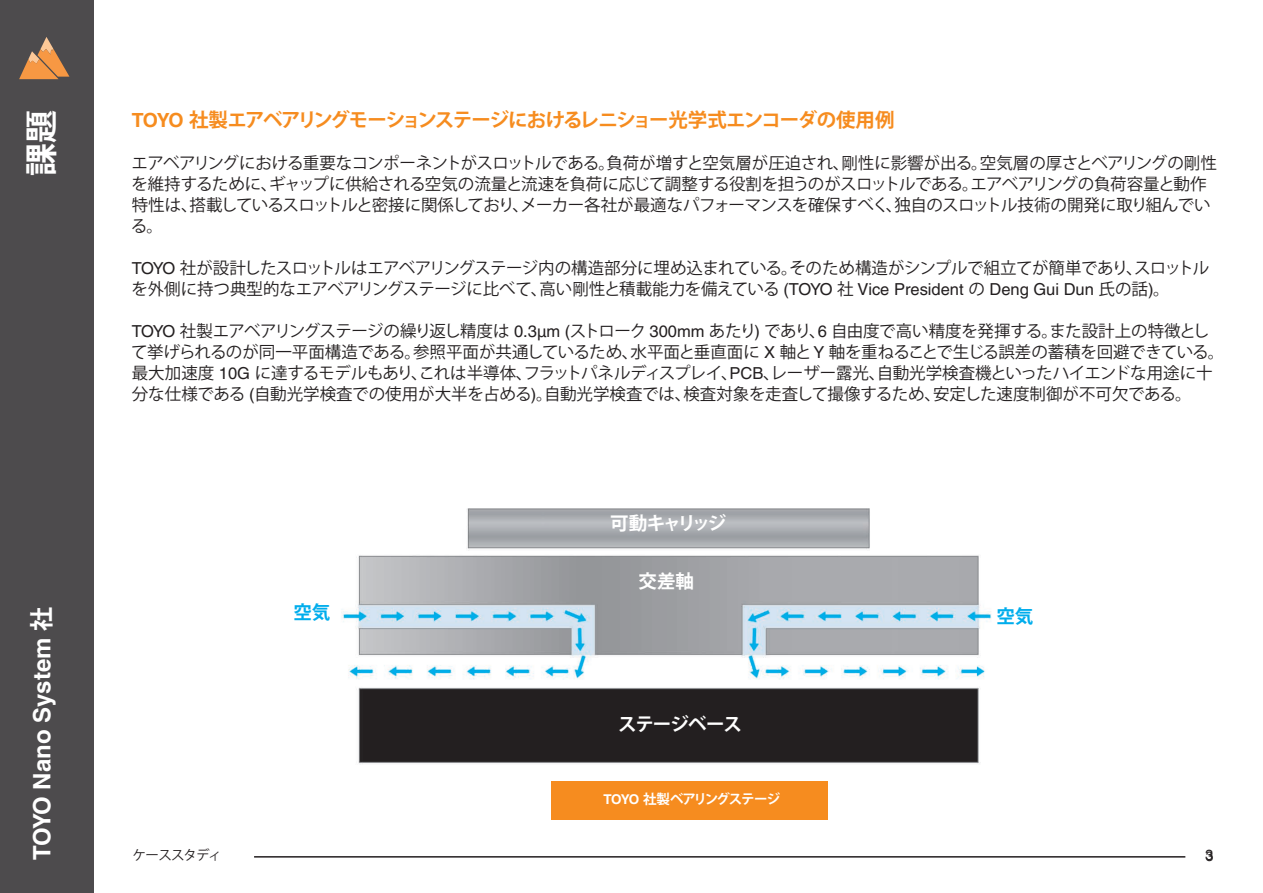
<style>
.page{position:relative;width:1263px;height:893px;background:#fff}
.page>*{position:absolute;margin:0;border:0;box-sizing:border-box;transform-origin:0 0}
.Section_Head_22pt_Bold_White{font:700 33px "Koz Go Std";color:#fff}
.Subheading_16pt_Bold_White{font:700 24px "Helvetica LT Pro";color:#fff}
.Body_Text_13pt_Bold_Orange{font:700 19.5px "Koz Go Std";letter-spacing:-.06em;color:#f68c1f}
.Body_Text_13pt_Bold_Orange-2{font:700 18.6px "Koz Go Std";letter-spacing:-.055em;color:#fff}
.Body_Text_13pt_Bold_Orange-3{font:700 18.6px "Koz Go Std";letter-spacing:-.15em;color:#fff}
.Body_Text_13pt_Bold_Orange-4{font:700 18.6px "Koz Go Std";color:#00adec}
.Body_Text_11pt{font:16.5px/21px "Koz Go Std";letter-spacing:-.02em;color:#231f20}
.t1{font:14.7px "Helvetica LT Pro";color:#231f20}
.Caption_box_text{font:700 13.5px "Koz Go Std";letter-spacing:-.08em;color:#fff}
.Body_Text_9pt{font:13.5px "Koz Go Std";letter-spacing:-.065em;color:#231f20}
.t2{font:13.5px "Helvetica LT Pro";color:#231f20}
.s1{font-family:"Koz Go Std"}
.s2{font-family:"Helvetica LT Pro"}
</style>
<div class="page">
<img style="left:341px;top:508px;width:651px;height:256px">
<div style="left:551px;top:782px;width:276px;height:38px;background:#f68c1f"></div>
<hr style="left:254px;top:856px;width:931px;height:2px;background:#231f20">
<div style="left:0;top:0;width:94px;height:893px;background:#4d4b4d"></div>
<svg style="left:19px;top:37px;width:50px;height:42px"></svg>
<p class="Section_Head_22pt_Bold_White" style="left:20px;top:176px;width:68px;rotate:-90deg">課題</p>
<p class="Subheading_16pt_Bold_White" style="left:27px;top:860px;width:255px;rotate:-90deg">TOYO Nano System <span class="s1">社</span></p>
<p class="Body_Text_13pt_Bold_Orange" style="left:132px;top:107px;width:764px"><span class="s2">TOYO</span> 社製エアベアリングモーションステージにおけるレニショー光学式エンコーダの使用例</p>
<p class="Body_Text_11pt" style="left:131px;top:153px;width:1087px">エアベアリングにおける重要なコンポーネントがスロットルである。負荷が増すと空気層が圧迫され、剛性に影響が出る。空気層の厚さとベアリングの剛性を維持するために、ギャップに供給される空気の流量と流速を負荷に応じて調整する役割を担うのがスロットルである。エアベアリングの負荷容量と動作特性は、搭載しているスロットルと密接に関係しており、メーカー各社が最適なパフォーマンスを確保すべく、独自のスロットル技術の開発に取り組んでいる。</p>
<p class="Body_Text_11pt" style="left:131px;top:258px;width:1079px"><span class="s2">TOYO</span> 社が設計したスロットルはエアベアリングステージ内の構造部分に埋め込まれている。そのため構造がシンプルで組立てが簡単であり、スロットルを外側に持つ典型的なエアベアリングステージに比べて、高い剛性と積載能力を備えている <span class="s2">(TOYO</span> 社 <span class="s2">Vice President</span> の <span class="s2">Deng Gui Dun</span> 氏の話<span class="s2">)</span>。</p>
<p class="Body_Text_11pt" style="left:131px;top:322px;width:1094px"><span class="s2">TOYO</span> 社製エアベアリングステージの繰り返し精度は <span class="s2">0.3µm (</span>ストローク <span class="s2">300mm</span> あたり<span class="s2">)</span> であり、<span class="s2">6</span> 自由度で高い精度を発揮する。また設計上の特徴として挙げられるのが同一平面構造である。参照平面が共通しているため、水平面と垂直面に <span class="s2">X</span> 軸と <span class="s2">Y</span> 軸を重ねることで生じる誤差の蓄積を回避できている。最大加速度 <span class="s2">10G</span> に達するモデルもあり、これは半導体、フラットパネルディスプレイ、<span class="s2">PCB</span>、レーザー露光、自動光学検査機といったハイエンドな用途に十分な仕様である <span class="s2">(</span>自動光学検査での使用が大半を占める<span class="s2">)</span>。自動光学検査では、検査対象を走査して撮像するため、安定した速度制御が不可欠である。</p>
<p class="Body_Text_13pt_Bold_Orange-3" style="left:610px;top:512px;width:117px">可動キャリッジ</p>
<p class="Body_Text_13pt_Bold_Orange-2" style="left:638px;top:569px;width:57px">交差軸</p>
<p class="Body_Text_13pt_Bold_Orange-4" style="left:293px;top:600px;width:39px">空気</p>
<p class="Body_Text_13pt_Bold_Orange-4" style="left:996px;top:604px;width:39px">空気</p>
<p class="Body_Text_13pt_Bold_Orange-2" style="left:618px;top:713px;width:125px">ステージベース</p>
<p class="Caption_box_text" style="left:603px;top:790px;width:178px"><span class="s2">TOYO</span> 社製ベアリングステージ</p>
<p class="Body_Text_9pt" style="left:133px;top:847px;width:91px">ケーススタディ</p>
<p class="t1" style="left:1205px;top:846px;width:10px">3</p>
<p class="t2" style="left:1206px;top:849px;width:9px">3</p>
</div>
